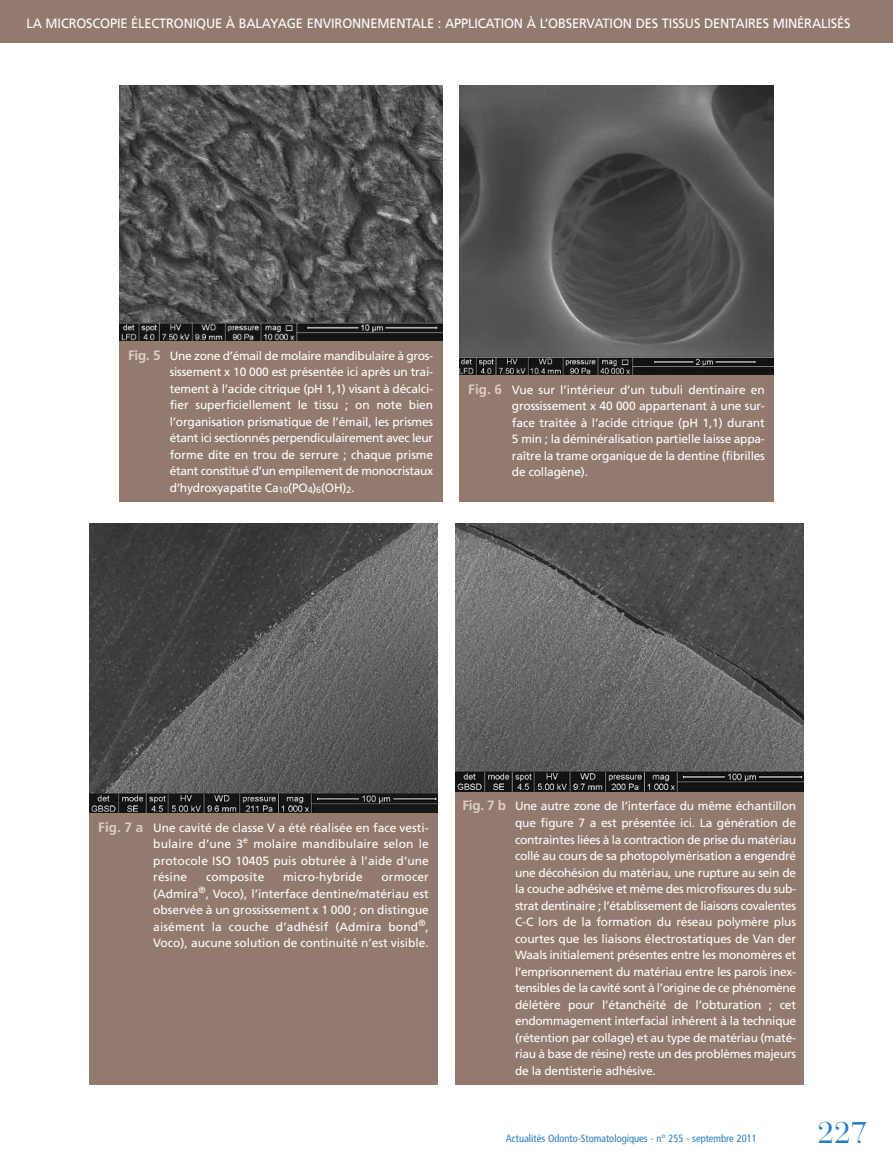
<style>
.page{position:relative;width:893px;height:1170px;background:#fff}
.page>*{position:absolute;margin:0;border:0;box-sizing:border-box;transform-origin:0 0}
.t1{font:30px "Bauer Bodoni";color:#277dc1}
.t2{font:13.5px "Frutiger";letter-spacing:-.01em;color:#fff;scale:.95 1}
.t3{font:12px/16.5px "Frutiger";letter-spacing:-.015em;color:#fff;text-align:justify}
.t4{font:12px "Frutiger";letter-spacing:.01em;color:#fff}
.t5{font:condensed 10.5px "Frutiger";color:#277dc1}
.s1{font-weight:700;font-size:13.5px;color:#dbcec4}
</style>
<div class="page">
<div style="left:0;top:0;width:893px;height:43px;background:#927b6e"></div>
<div style="left:119px;top:332px;width:323px;height:170px;background:#927b6e"></div>
<img style="left:119px;top:85px;width:323px;height:255px">
<div style="left:459px;top:366px;width:315px;height:136px;background:#927b6e"></div>
<img style="left:459px;top:85px;width:315px;height:289px">
<div style="left:89px;top:804px;width:349px;height:280px;background:#927b6e"></div>
<img style="left:89px;top:523px;width:349px;height:289px">
<div style="left:455px;top:782px;width:349px;height:302px;background:#927b6e"></div>
<img style="left:455px;top:523px;width:349px;height:268px">
<p class="t2" style="left:26px;top:18px;width:869px">LA MICROSCOPIE ÉLECTRONIQUE À BALAYAGE ENVIRONNEMENTALE : APPLICATION À L’OBSERVATION DES TISSUS DENTAIRES MINÉRALISÉS</p>
<p class="t3" style="left:170px;top:348px;width:265px;text-indent:-42px"><span class="s1">Fig. 5</span> Une zone d’émail de molaire mandibulaire à gros&shy;sissement x 10 000 est présentée ici après un trai&shy;tement à l’acide citrique (pH 1,1) visant à décalci&shy;fier superficiellement le tissu ; on note bien l’organisation prismatique de l’émail, les prismes étant ici sectionnés perpendiculairement avec leur forme dite en trou de serrure ; chaque prisme étant constitué d’un empilement de monocristaux d’hydroxyapatite Ca<sub>10</sub>(PO<sub>4</sub>)<sub>6</sub>(OH)<sub>2</sub>.</p>
<p class="t3" style="left:512px;top:382px;width:254px;text-indent:-44px"><span class="s1">Fig. 6</span> Vue sur l’intérieur d’un tubuli dentinaire en grossissement x 40 000 appartenant à une sur&shy;face traitée à l’acide citrique (pH 1,1) durant 5 min ; la déminéralisation partielle laisse appa&shy;raître la trame organique de la dentine (fibrilles de collagène).</p>
<p class="t3" style="left:153px;top:820px;width:277px;text-indent:-55px"><span class="s1">Fig. 7 a</span> Une cavité de classe V a été réalisée en face vesti&shy;bulaire d’une 3<sup>e</sup> molaire mandibulaire selon le protocole ISO 10405 puis obturée à l’aide d’une résine</p>
<p class="t4" style="left:206px;top:872px;width:60px">composite</p>
<p class="t4" style="left:283px;top:872px;width:81px">micro-hybride</p>
<p class="t3" style="left:153px;top:869px;width:277px;text-indent:228px">ormocer (Admira<sup>®</sup>, Voco), l’interface dentine/matériau est observée à un grossissement x 1 000 ; on distingue aisément la couche d’adhésif (Admira bond<sup>®</sup>, Voco), aucune solution de continuité n’est visible.</p>
<p class="t3" style="left:515px;top:799px;width:283px;text-indent:-52px"><span class="s1">Fig. 7 b</span> Une autre zone de l’interface du même échantillon que figure 7 a est présentée ici. La génération de contraintes liées à la contraction de prise du matériau collé au cours de sa photopolymérisation a engendré une décohésion du matériau, une rupture au sein de la couche adhésive et même des microfissures du sub&shy;strat dentinaire ; l’établissement de liaisons covalentes C-C lors de la formation du réseau polymère plus courtes que les liaisons électrostatiques de Van der Waals initialement présentes entre les monomères et l’emprisonnement du matériau entre les parois inex&shy;tensibles de la cavité sont à l’origine de ce phénomène délétère pour l’étanchéité de l’obturation ; cet endommagement interfacial inhérent à la technique (rétention par collage) et au type de matériau (maté&shy;riau à base de résine) reste un des problèmes majeurs de la dentisterie adhésive.</p>
<p class="t5" style="left:506px;top:1134px;width:253px">Actualités Odonto-Stomatologiques - n° 255 - septembre 2011</p>
<h1 class="t1" style="left:817px;top:1121px;width:52px">227</h1>
</div>
